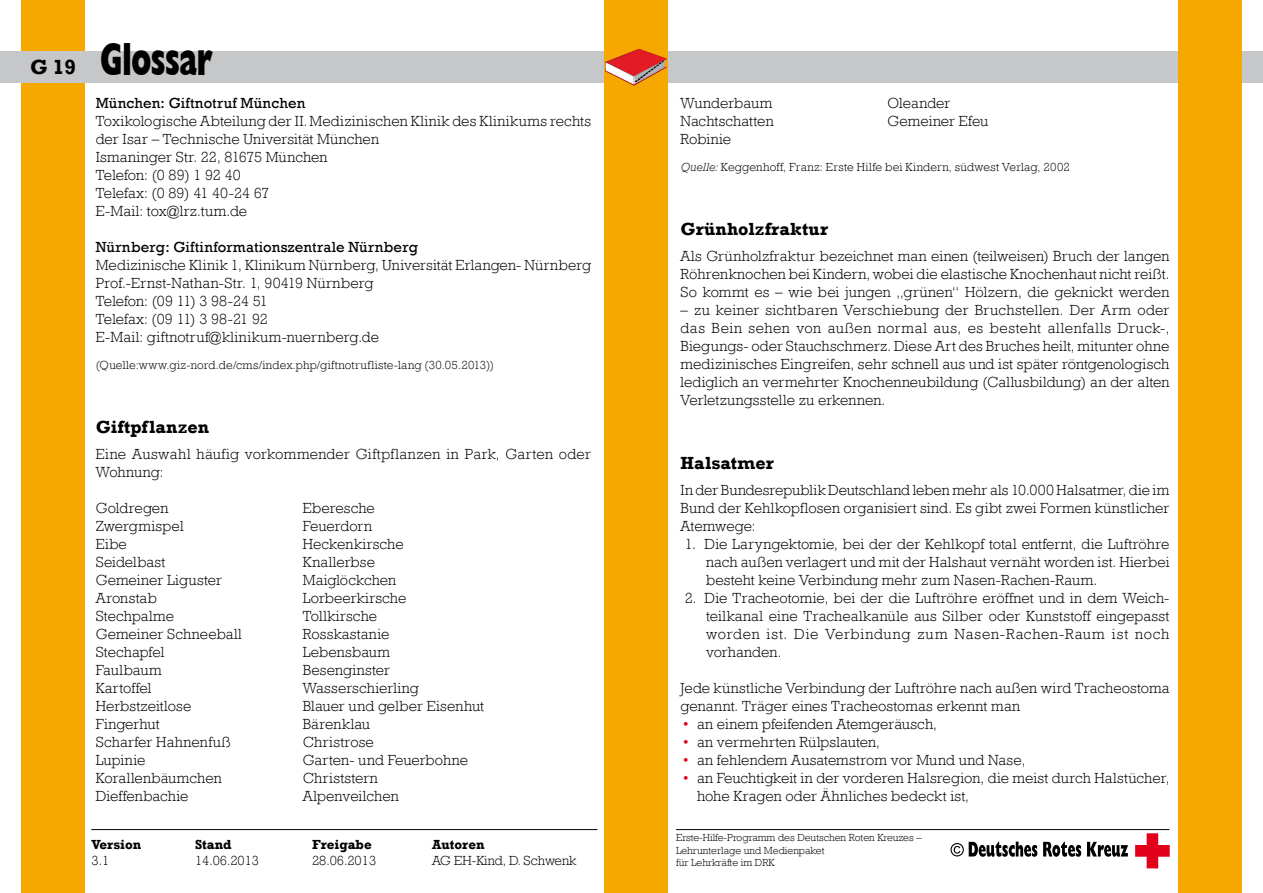
<style>
.page{position:relative;width:1263px;height:893px;background:#fff}
.page>*{position:absolute;margin:0;border:0;box-sizing:border-box;transform-origin:0 0}
.t1{font:46.5px "Gill Sans DRK";color:#000}
.t2{font:700 18px "Rockwell";letter-spacing:.01em;color:#000}
.t3{font:300 15px/18px "Rockwell";letter-spacing:.005em;color:#000}
.t4{font:15px "Rockwell";letter-spacing:.015em;color:#000}
.t5{font:300 13.5px "Rockwell";color:#000}
.t6{font:700 13.5px "Rockwell";color:#000}
.t7{font:300 12px "Rockwell";letter-spacing:.02em;color:#000}
.t8{font:300 10.5px/12.6px "Rockwell";color:#000}
.s1{font-family:"Rockwell";font-weight:700;font-size:21px}
.s2{font-style:italic}
.s3{color:#e2001a}
</style>
<div class="page">
<div style="left:21px;top:0;width:64px;height:893px;background:#f7a800"></div>
<div style="left:0;top:51px;width:1263px;height:32px;background:#c6c7c8"></div>
<div style="left:604px;top:0;width:64px;height:893px;background:#f7a800"></div>
<div style="left:1178px;top:0;width:64px;height:893px;background:#f7a800"></div>
<hr style="left:91px;top:829px;width:506px;height:1px;background:#000">
<hr style="left:676px;top:829px;width:493px;height:1px;background:#000">
<svg style="left:1043px;top:842px;width:38px;height:15px"></svg>
<svg style="left:1087px;top:842px;width:41px;height:15px"></svg>
<svg style="left:1135px;top:833px;width:34px;height:35px"></svg>
<svg style="left:950px;top:842px;width:87px;height:15px"></svg>
<svg style="left:605px;top:49px;width:62px;height:37px"></svg>
<h1 class="t1" style="left:30px;top:31px;width:183px"><span class="s1">G 19</span> Glossar</h1>
<p class="t4" style="left:96px;top:94px;width:211px">München: Giftnotruf München</p>
<p class="t3" style="left:96px;top:112px;width:497px">Toxikologische Abteilung der II.Medizinischen Klinik des Klinikums rechts der Isar – Technische Universität München<br>Ismaninger Str. 22, 81675 München<br>Telefon: (0 89) 1 92 40<br>Telefax: (0 89) 41 40-24 67<br>E-Mail: tox@lrz.tum.de</p>
<p class="t4" style="left:96px;top:238px;width:324px">Nürnberg: Giftinformationszentrale Nürnberg</p>
<p class="t3" style="left:96px;top:256px;width:497px">Medizinische Klinik 1, Klinikum Nürnberg, Universität Erlangen- Nürnberg Prof.-Ernst-Nathan-Str. 1, 90419 Nürnberg<br>Telefon: (09 11) 3 98-24 51<br>Telefax: (09 11) 3 98-21 92<br>E-Mail: giftnotruf@klinikum-nuernberg.de</p>
<p class="t7" style="left:96px;top:358px;width:400px">(Quelle:www.giz-nord.de/cms/index.php/giftnotrufliste-lang (30.05.2013))</p>
<p class="t2" style="left:96px;top:416px;width:115px">Giftpflanzen</p>
<p class="t3" style="left:96px;top:445px;width:497px">Eine Auswahl häufig vorkommender Giftpflanzen in Park, Garten oder<br>Wohnung:</p>
<p class="t3" style="left:96px;top:499px;width:74px">Goldregen</p>
<p class="t3" style="left:303px;top:499px;width:74px">Eberesche</p>
<p class="t3" style="left:96px;top:517px;width:89px">Zwergmispel</p>
<p class="t3" style="left:303px;top:517px;width:71px">Feuerdorn</p>
<p class="t3" style="left:96px;top:535px;width:33px">Eibe</p>
<p class="t3" style="left:303px;top:535px;width:102px">Heckenkirsche</p>
<p class="t3" style="left:96px;top:553px;width:71px">Seidelbast</p>
<p class="t3" style="left:303px;top:553px;width:74px">Knallerbse</p>
<p class="t3" style="left:96px;top:571px;width:128px">Gemeiner Liguster</p>
<p class="t3" style="left:303px;top:571px;width:95px">Maiglöckchen</p>
<p class="t3" style="left:96px;top:589px;width:63px">Aronstab</p>
<p class="t3" style="left:303px;top:589px;width:105px">Lorbeerkirsche</p>
<p class="t3" style="left:96px;top:607px;width:80px">Stechpalme</p>
<p class="t3" style="left:303px;top:607px;width:76px">Tollkirsche</p>
<p class="t3" style="left:96px;top:625px;width:148px">Gemeiner Schneeball</p>
<p class="t3" style="left:303px;top:625px;width:88px">Rosskastanie</p>
<p class="t3" style="left:96px;top:643px;width:70px">Stechapfel</p>
<p class="t3" style="left:303px;top:643px;width:89px">Lebensbaum</p>
<p class="t3" style="left:96px;top:661px;width:68px">Faulbaum</p>
<p class="t3" style="left:303px;top:661px;width:89px">Besenginster</p>
<p class="t3" style="left:96px;top:679px;width:57px">Kartoffel</p>
<p class="t3" style="left:303px;top:679px;width:117px">Wasserschierling</p>
<p class="t3" style="left:96px;top:697px;width:97px">Herbstzeitlose</p>
<p class="t3" style="left:303px;top:697px;width:183px">Blauer und gelber Eisenhut</p>
<p class="t3" style="left:96px;top:715px;width:65px">Fingerhut</p>
<p class="t3" style="left:303px;top:715px;width:69px">Bärenklau</p>
<p class="t3" style="left:96px;top:733px;width:136px">Scharfer Hahnenfuß</p>
<p class="t3" style="left:303px;top:733px;width:73px">Christrose</p>
<p class="t3" style="left:96px;top:751px;width:51px">Lupinie</p>
<p class="t3" style="left:303px;top:751px;width:167px">Garten- und Feuerbohne</p>
<p class="t3" style="left:96px;top:769px;width:128px">Korallenbäumchen</p>
<p class="t3" style="left:303px;top:769px;width:77px">Christstern</p>
<p class="t3" style="left:96px;top:787px;width:94px">Dieffenbachie</p>
<p class="t3" style="left:303px;top:787px;width:97px">Alpenveilchen</p>
<p class="t6" style="left:92px;top:836px;width:51px">Version</p>
<p class="t6" style="left:195px;top:836px;width:38px">Stand</p>
<p class="t6" style="left:312px;top:836px;width:61px">Freigabe</p>
<p class="t6" style="left:432px;top:836px;width:54px">Autoren</p>
<p class="t5" style="left:92px;top:852px;width:19px">3.1</p>
<p class="t5" style="left:195px;top:852px;width:66px">14.06.2013</p>
<p class="t5" style="left:312px;top:852px;width:66px">28.06.2013</p>
<p class="t5" style="left:432px;top:852px;width:146px">AG EH-Kind, D. Schwenk</p>
<p class="t3" style="left:680px;top:94px;width:93px">Wunderbaum</p>
<p class="t3" style="left:887px;top:94px;width:64px">Oleander</p>
<p class="t3" style="left:680px;top:112px;width:95px">Nachtschatten</p>
<p class="t3" style="left:887px;top:112px;width:102px">Gemeiner Efeu</p>
<p class="t3" style="left:680px;top:130px;width:52px">Robinie</p>
<p class="t7" style="left:680px;top:160px;width:391px"><span class="s2">Quelle:</span> Keggenhoff, Franz: Erste Hilfe bei Kindern, südwest Verlag, 2002</p>
<p class="t2" style="left:680px;top:218px;width:149px">Grünholzfraktur</p>
<p class="t3" style="left:680px;top:247px;width:490px;text-align:justify">Als Grünholzfraktur bezeichnet man einen (teilweisen) Bruch der langen Röhrenknochen bei Kindern, wobei die elastische Knochenhaut nicht reißt.<br>So kommt es – wie bei jungen „grünen“ Hölzern, die geknickt werden</p>
<p class="t3" style="left:680px;top:301px;width:490px;text-align:justify">– zu keiner sichtbaren Verschiebung der Bruchstellen. Der Arm oder das Bein sehen von außen normal aus, es besteht allenfalls Druck-, Biegungs- oder Stauchschmerz. Diese Art des Bruches heilt, mitunter ohne medizinisches Eingreifen, sehr schnell aus und ist später röntgenologisch lediglich an vermehrter Knochenneubildung (Callusbildung) an der alten Verletzungsstelle zu erkennen.</p>
<p class="t2" style="left:680px;top:452px;width:95px">Halsatmer</p>
<p class="t3" style="left:680px;top:481px;width:490px;text-align:justify">In der Bundesrepublik Deutschland leben mehr als 10.000 Halsatmer, die im Bund der Kehlkopflosen organisiert sind. Es gibt zwei Formen künstlicher Atemwege:</p>
<p class="t3" style="left:706px;top:535px;width:465px;text-align:justify;text-indent:-21px">1. Die Laryngektomie, bei der der Kehlkopf total entfernt, die Luftröhre nach außen verlagert und mit der Halshaut vernäht worden ist. Hierbei besteht keine Verbindung mehr zum Nasen-Rachen-Raum.</p>
<p class="t3" style="left:706px;top:589px;width:465px;text-align:justify;text-indent:-21px">2. Die Tracheotomie, bei der die Luftröhre eröffnet und in dem Weich&shy;teilkanal eine Trachealkanüle aus Silber oder Kunststoff eingepasst worden ist. Die Verbindung zum Nasen-Rachen-Raum ist noch vorhanden.</p>
<p class="t3" style="left:680px;top:679px;width:490px">Jede künstliche Verbindung der Luftröhre nach außen wird Tracheostoma genannt. Träger eines Tracheostomas erkennt man</p>
<p class="t3" style="left:682px;top:715px;width:256px"><span class="s3">•</span> an einem pfeifenden Atemgeräusch,</p>
<p class="t3" style="left:682px;top:733px;width:199px"><span class="s3">•</span> an vermehrten Rülpslauten,</p>
<p class="t3" style="left:682px;top:751px;width:345px"><span class="s3">•</span> an fehlendem Ausatemstrom vor Mund und Nase,</p>
<p class="t3" style="left:697px;top:769px;width:474px;text-indent:-15px"><span class="s3">•</span> an Feuchtigkeit in der vorderen Halsregion, die meist durch Halstücher, hohe Kragen oder Ähnliches bedeckt ist,</p>
<p class="t8" style="left:676px;top:831px;width:247px">Erste-Hilfe-Programm des Deutschen Roten Kreuzes –<br>Lehrunterlage und Medienpaket<br>für Lehrkräfte im DRK</p>
</div>
